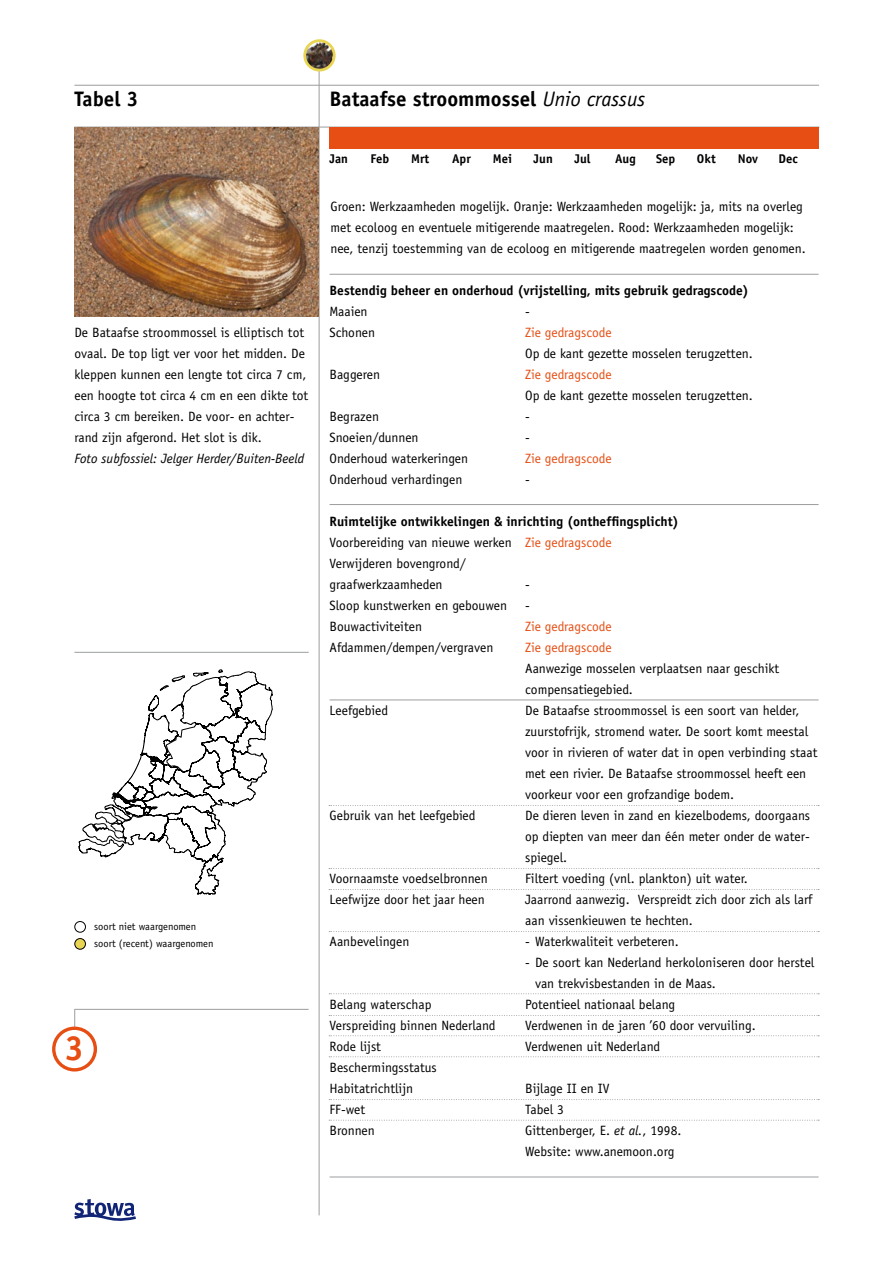
<style>
.page{position:relative;width:893px;height:1263px;background:#fff}
.page>*{position:absolute;margin:0;border:0;box-sizing:border-box;transform-origin:0 0}
.t1{font:700 34.8px "Officina Sans";color:#e74e13}
.t2{font:700 21px "Officina Sans";color:#000}
.t3{font:13.5px/21px "Officina Sans";color:#000}
.t4{font:13.5px "Officina Sans";color:#e74e13}
.t5{font:700 13.5px "Officina Sans";color:#000}
.t6{font:italic 13.5px "Officina Sans";color:#000}
.t7{font:700 12.6px "Officina Sans";color:#000}
.t8{font:10.5px/17px "Officina Sans";color:#000}
.s1{font-weight:400;font-style:italic}
.s2{font-weight:700}
.s3{color:#e74e13}
.s4{font-style:italic}
</style>
<div class="page">
<svg style="left:74px;top:1009px;width:1px;height:17px"></svg>
<div style="left:52px;top:1026px;width:45px;height:45px;border:3px solid #e74e13;border-radius:50%"></div>
<hr style="left:75px;top:1009px;width:234px;height:1px;background:#9c9d9f">
<hr style="left:74px;top:85px;width:745px;height:1px;background:#9c9d9f">
<hr style="left:319px;top:70px;width:1px;height:1145px;background:#9c9d9f">
<hr style="left:74px;top:127px;width:745px;height:1px;background:#9c9d9f">
<hr style="left:74px;top:652px;width:235px;height:1px;background:#9c9d9f">
<svg style="left:79px;top:670px;width:194px;height:224px"></svg>
<img style="left:74px;top:127px;width:245px;height:189px">
<div style="left:330px;top:127px;width:489px;height:21px;background:#e74e13"></div>
<hr style="left:330px;top:274px;width:489px;height:1px;background:#9c9d9f">
<svg style="left:74px;top:1199px;width:62px;height:22px"></svg>
<svg style="left:329px;top:868px;width:490px;height:1px"></svg>
<hr style="left:330px;top:504px;width:489px;height:1px;background:#9c9d9f">
<svg style="left:329px;top:805px;width:490px;height:1px"></svg>
<div style="left:74px;top:921px;width:12px;height:11px;border:1px solid #000;border-radius:50%"></div>
<div style="left:75px;top:938px;width:10px;height:11px;background:#e9d552;border-radius:50%"></div>
<div style="left:74px;top:938px;width:12px;height:11px;border:1px solid #000;border-radius:50%"></div>
<hr style="left:330px;top:700px;width:489px;height:1px;background:#9c9d9f">
<svg style="left:329px;top:889px;width:490px;height:1px"></svg>
<svg style="left:329px;top:931px;width:490px;height:1px"></svg>
<svg style="left:329px;top:993px;width:490px;height:1px"></svg>
<svg style="left:329px;top:1015px;width:490px;height:1px"></svg>
<svg style="left:329px;top:1035px;width:490px;height:1px"></svg>
<svg style="left:329px;top:1056px;width:490px;height:1px"></svg>
<svg style="left:329px;top:1099px;width:490px;height:1px"></svg>
<svg style="left:329px;top:1120px;width:490px;height:1px"></svg>
<hr style="left:330px;top:1177px;width:489px;height:1px;background:#9c9d9f">
<img style="left:304px;top:39px;width:31px;height:31px;border-radius:50%">
<div style="left:303px;top:39px;width:33px;height:33px;border:3px solid #e9d552;border-radius:50%"></div>
<h2 class="t2" style="left:74px;top:86px;width:66px">Tabel 3</h2>
<p class="t3" style="left:74px;top:322px;width:235px">De Bataafse stroommossel is elliptisch tot ovaal. De top ligt ver voor het midden. De kleppen kunnen een lengte tot circa 7 cm, een hoogte tot circa 4 cm en een dikte tot circa 3 cm bereiken. De voor- en achter&shy;rand zijn afgerond. Het slot is dik.</p>
<p class="t6" style="left:74px;top:451px;width:231px">Foto subfossiel: Jelger Herder/Buiten-Beeld</p>
<p class="t8" style="left:94px;top:918px;width:121px">soort niet waargenomen soort (recent) waargenomen</p>
<h1 class="t1" style="left:65px;top:1027px;width:21px">3</h1>
<h2 class="t2" style="left:330px;top:86px;width:317px">Bataafse stroommossel <span class="s1">Unio crassus</span></h2>
<p class="t7" style="left:330px;top:151px;width:20px">Jan</p>
<p class="t7" style="left:370px;top:151px;width:20px">Feb</p>
<p class="t7" style="left:411px;top:151px;width:20px">Mrt</p>
<p class="t7" style="left:452px;top:151px;width:20px">Apr</p>
<p class="t7" style="left:493px;top:151px;width:21px">Mei</p>
<p class="t7" style="left:534px;top:151px;width:21px">Jun</p>
<p class="t7" style="left:574px;top:151px;width:18px">Jul</p>
<p class="t7" style="left:615px;top:151px;width:22px">Aug</p>
<p class="t7" style="left:656px;top:151px;width:21px">Sep</p>
<p class="t7" style="left:697px;top:151px;width:20px">Okt</p>
<p class="t7" style="left:738px;top:151px;width:22px">Nov</p>
<p class="t7" style="left:778px;top:151px;width:21px">Dec</p>
<p class="t3" style="left:331px;top:196px;width:477px">Groen: Werkzaamheden mogelijk. Oranje: Werkzaamheden mogelijk: ja, mits na overleg met ecoloog en eventuele mitigerende maatregelen. Rood: Werkzaamheden mogelijk: nee, tenzij toestemming van de ecoloog en mitigerende maatregelen worden genomen.</p>
<p class="t5" style="left:330px;top:282px;width:421px">Bestendig beheer en onderhoud (vrijstelling, mits gebruik gedragscode)</p>
<p class="t3" style="left:330px;top:301px;width:40px">Maaien</p>
<p class="t3" style="left:525px;top:301px;width:6px">-</p>
<p class="t3" style="left:330px;top:322px;width:47px">Schonen</p>
<p class="t4" style="left:525px;top:325px;width:88px">Zie gedragscode</p>
<p class="t3" style="left:525px;top:343px;width:229px">Op de kant gezette mosselen terugzetten.</p>
<p class="t3" style="left:330px;top:364px;width:52px">Baggeren</p>
<p class="t4" style="left:525px;top:367px;width:88px">Zie gedragscode</p>
<p class="t3" style="left:525px;top:385px;width:229px">Op de kant gezette mosselen terugzetten.</p>
<p class="t3" style="left:330px;top:406px;width:51px">Begrazen</p>
<p class="t3" style="left:525px;top:406px;width:6px">-</p>
<p class="t3" style="left:330px;top:427px;width:91px">Snoeien/dunnen</p>
<p class="t3" style="left:525px;top:427px;width:6px">-</p>
<p class="t3" style="left:330px;top:448px;width:140px">Onderhoud waterkeringen</p>
<p class="t4" style="left:525px;top:451px;width:88px">Zie gedragscode</p>
<p class="t3" style="left:330px;top:469px;width:134px">Onderhoud verhardingen</p>
<p class="t3" style="left:525px;top:469px;width:6px">-</p>
<p class="t3" style="left:330px;top:511px;width:351px"><span class="s2">Ruimtelijke ontwikkelingen &amp; inrichting (ontheffingsplicht)<br></span>Voorbereiding van nieuwe werken <span class="s3">Zie gedragscode<br></span>Verwijderen bovengrond/<br>graafwerkzaamheden</p>
<p class="t3" style="left:525px;top:574px;width:6px">-</p>
<p class="t3" style="left:330px;top:595px;width:179px">Sloop kunstwerken en gebouwen</p>
<p class="t3" style="left:525px;top:595px;width:6px">-</p>
<p class="t3" style="left:330px;top:616px;width:94px">Bouwactiviteiten</p>
<p class="t4" style="left:525px;top:619px;width:88px">Zie gedragscode</p>
<p class="t3" style="left:330px;top:637px;width:165px">Afdammen/dempen/vergraven</p>
<p class="t4" style="left:525px;top:640px;width:88px">Zie gedragscode</p>
<p class="t3" style="left:525px;top:658px;width:256px">Aanwezige mosselen verplaatsen naar geschikt compensatiegebied.</p>
<p class="t3" style="left:330px;top:700px;width:60px">Leefgebied</p>
<p class="t3" style="left:525px;top:700px;width:294px">De Bataafse stroommossel is een soort van helder, zuurstofrijk, stromend water. De soort komt meestal voor in rivieren of water dat in open verbinding staat met een rivier. De Bataafse stroommossel heeft een voorkeur voor een grofzandige bodem.</p>
<p class="t3" style="left:330px;top:805px;width:148px">Gebruik van het leefgebied</p>
<p class="t3" style="left:525px;top:805px;width:286px;text-align:justify">De dieren leven in zand en kiezelbodems, doorgaans op diepten van meer dan één meter onder de water&shy;spiegel.</p>
<p class="t3" style="left:330px;top:868px;width:160px">Voornaamste voedselbronnen</p>
<p class="t3" style="left:525px;top:868px;width:224px">Filtert voeding (vnl. plankton) uit water.</p>
<p class="t3" style="left:330px;top:889px;width:157px">Leefwijze door het jaar heen</p>
<p class="t3" style="left:525px;top:889px;width:289px">Jaarrond aanwezig. Verspreidt zich door zich als larf aan vissenkieuwen te hechten.</p>
<p class="t3" style="left:330px;top:931px;width:81px">Aanbevelingen</p>
<p class="t3" style="left:525px;top:931px;width:155px">- Waterkwaliteit verbeteren.</p>
<p class="t3" style="left:535px;top:952px;width:281px;text-indent:-10px">- De soort kan Nederland herkoloniseren door herstel van trekvisbestanden in de Maas.</p>
<p class="t3" style="left:330px;top:994px;width:104px">Belang waterschap</p>
<p class="t3" style="left:525px;top:994px;width:152px">Potentieel nationaal belang</p>
<p class="t3" style="left:330px;top:1015px;width:168px">Verspreiding binnen Nederland</p>
<p class="t3" style="left:525px;top:1015px;width:232px">Verdwenen in de jaren ’60 door vervuiling.</p>
<p class="t3" style="left:330px;top:1036px;width:53px">Rode lijst</p>
<p class="t3" style="left:525px;top:1036px;width:137px">Verdwenen uit Nederland</p>
<p class="t3" style="left:330px;top:1057px;width:109px">Beschermingsstatus<br>Habitatrichtlijn</p>
<p class="t3" style="left:525px;top:1078px;width:86px">Bijlage II en IV</p>
<p class="t3" style="left:330px;top:1099px;width:37px">FF-wet</p>
<p class="t3" style="left:525px;top:1099px;width:40px">Tabel 3</p>
<p class="t3" style="left:330px;top:1120px;width:47px">Bronnen</p>
<p class="t3" style="left:525px;top:1120px;width:158px">Gittenberger, E. <span class="s4">et al.</span>, 1998.<br>Website: www.anemoon.org</p>
</div>
